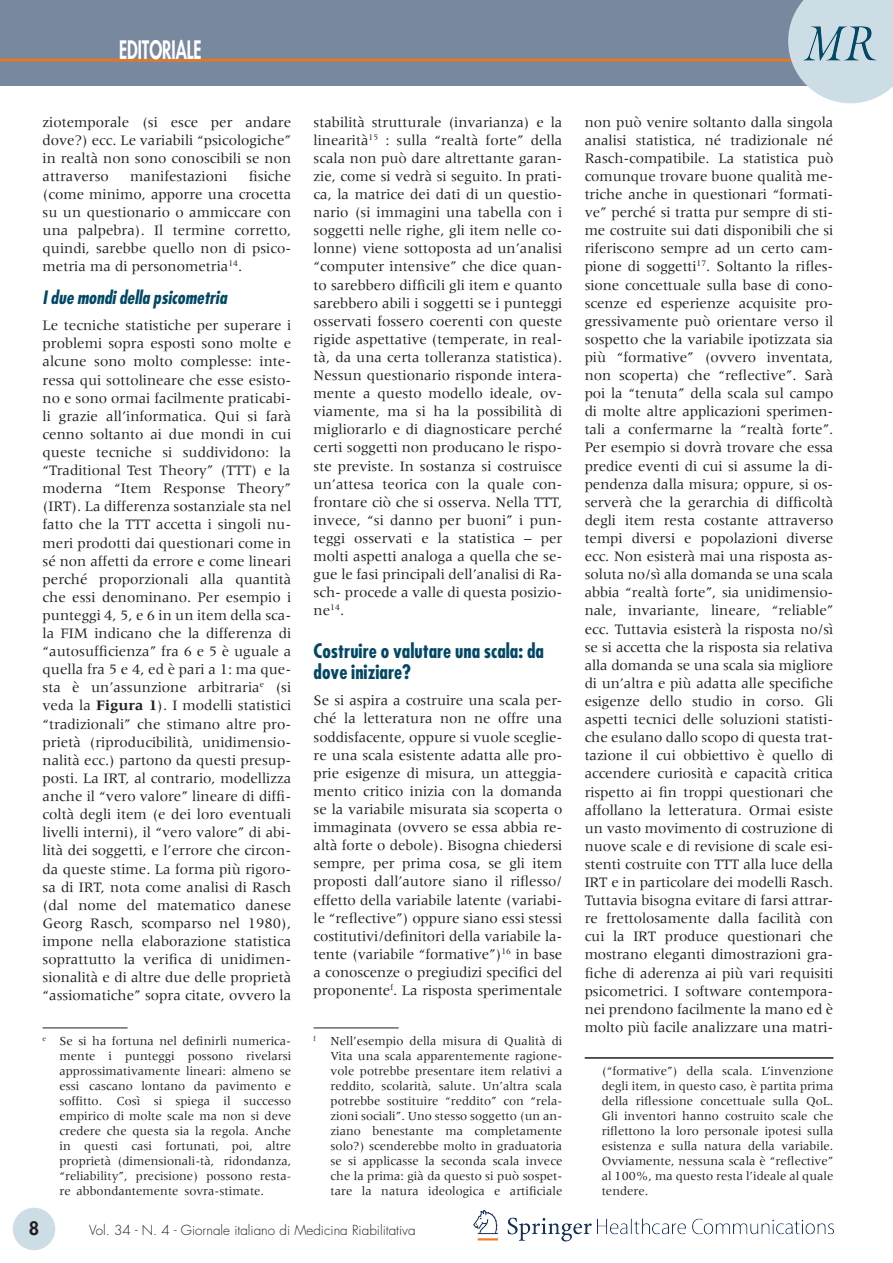
<style>
.page{position:relative;width:893px;height:1263px;background:#fff}
.page>*{position:absolute;margin:0;border:0;box-sizing:border-box;transform-origin:0 0}
.t1{font:800 24.75px "Futura";color:#fff;scale:.67 1}
.t2{font:700 condensed 19.5px/21px "Futura";color:#024865}
.t3{font:italic 700 condensed 18px "Futura";color:#024865}
.t4{font:800 18px "Futura";color:#231f20}
.t5{font:15px/18.1px "Meridien";color:#231f20;text-align:justify}
.t6{font:300 13.5px "Futura";color:#231f20}
.t7{font:12.75px/15px "Meridien";color:#231f20;text-align:justify}
.s1{font-weight:700}
.s2{font-family:"Minion Pro"}
</style>
<div class="page">
<div style="left:0;top:0;width:893px;height:85px;background:#78889e"></div>
<hr style="left:0;top:59px;width:804px;height:3px;background:#e27725">
<svg style="left:788px;top:0;width:105px;height:103px"></svg>
<img style="left:473px;top:1210px;width:361px;height:32px">
<div style="left:13px;top:1208px;width:42px;height:42px;background:#cddde6;border-radius:50%"></div>
<hr style="left:43px;top:1028px;width:85px;height:1px;background:#231f20">
<hr style="left:314px;top:1028px;width:85px;height:1px;background:#231f20">
<hr style="left:585px;top:1057px;width:248px;height:2px;background:#231f20">
<h1 class="t1" style="left:119px;top:33px;width:125px">EDITORIALE</h1>
<p class="t5" style="left:43px;top:113px;width:250px">ziotemporale (si esce per andare dove?) ecc. Le variabili “psicologiche” in realtà non sono conoscibili se non attraverso</p>
<p class="t5" style="left:43px;top:167px;width:250px;text-indent:206px">fisiche (come minimo, apporre una crocetta su un questionario o ammiccare con una palpebra). Il termine corretto, quindi, sarebbe quello non di psico&shy;metria ma di personometria<sup>14</sup>.</p>
<p class="t3" style="left:43px;top:286px;width:186px">I due mondi della psicometria</p>
<p class="t5" style="left:43px;top:316px;width:250px">Le tecniche statistiche per superare i problemi sopra esposti sono molte e alcune sono molto complesse: inte&shy;ressa qui sottolineare che esse esisto&shy;no e sono ormai facilmente praticabi&shy;li grazie all’informatica. Qui si farà cenno soltanto ai due mondi in cui queste tecniche si suddividono: la “Traditional Test Theory” (TTT) e la moderna “Item Response Theory” (IRT). La differenza sostanziale sta nel fatto che la TTT accetta i singoli nu&shy;meri prodotti dai questionari come in sé non affetti da errore e come lineari perché proporzionali alla quantità che essi denominano. Per esempio i punteggi 4, 5, e 6 in un item della sca&shy;la FIM indicano che la differenza di “autosufficienza” fra 6 e 5 è uguale a quella fra 5 e 4, ed è pari a 1: ma que&shy;sta è un’assunzione arbitraria<sup>e</sup> (si veda la <span class="s1">Figura 1</span>). I modelli statistici “tradizionali” che stimano altre pro&shy;prietà (riproducibilità, unidimensio&shy;nalità ecc.) partono da questi presup&shy;posti. La IRT, al contrario, modellizza anche il “vero valore” lineare di diffi&shy;coltà degli item (e dei loro eventuali livelli interni), il “vero valore” di abi&shy;lità dei soggetti, e l’errore che circon&shy;da queste stime. La forma più rigoro&shy;sa di IRT, nota come analisi di Rasch (dal nome del matematico danese Georg Rasch, scomparso nel 1980), impone nella elaborazione statistica soprattutto la verifica di unidimen&shy;sionalità e di altre due delle proprietà “assiomatiche” sopra citate, ovvero la</p>
<p class="t7" style="left:60px;top:1033px;width:233px;text-indent:-17px"><sup>e</sup> Se si ha fortuna nel definirli numerica&shy;mente i punteggi poss<span class="s2">o</span>no rivelarsi approssimativamente lineari: almeno se essi cascano lontano da pavimento e soffitto. Così si spiega il successo empirico di molte scale ma non si deve credere che questa sia la regola. Anche in questi casi fortunati, poi, altre proprietà (dimensionali-tà, ridondanza, “reliability”, precisione) possono resta&shy;re abbonda<span class="s2">n</span>temente sovra-stimate.</p>
<p class="t5" style="left:130px;top:167px;width:99px">manifestazioni</p>
<p class="t5" style="left:314px;top:113px;width:250px">stabilità strutturale (invarianza) e la linearità<sup>15</sup> : sulla “realtà forte” della scala non può dare altrettante garan&shy;zie, come si vedrà si seguito. In prati&shy;ca, la matrice dei dati di un questio&shy;nario (si immagini una tabella con i soggetti nelle righe, gli item nelle co&shy;lonne) viene sottoposta ad un’analisi “computer intensive” che dice quan&shy;to sarebbero difficili gli item e quanto sarebbero abili i soggetti se i punteggi osservati fossero coerenti con queste rigide aspettative (temperate, in real&shy;tà, da una certa tolleranza statistica).<br>Nessun questionario risponde intera&shy;mente a questo modello ideale, ov&shy;viamente, ma si ha la possibilità di migliorarlo e di diagnosticare perché certi soggetti non producano le rispo&shy;ste previste. In sostanza si costruisce un’attesa teorica con la quale con&shy;frontare ciò che si osserva. Nella TTT, invece, “si danno per buoni” i pun&shy;teggi osservati e la statistica – per molti aspetti analoga a quella che se&shy;gue le fasi principali dell’analisi di Ra&shy;sch- procede a valle di questa posizio&shy;ne<sup>14</sup>.</p>
<h2 class="t2" style="left:314px;top:640px;width:232px">Costruire o valutare una scala: da dove iniziare?</h2>
<p class="t5" style="left:314px;top:691px;width:250px">Se si aspira a costruire una scala per&shy;ché la letteratura non ne offre una soddisfacente, oppure si vuole sceglie&shy;re una scala esistente adatta alle pro&shy;prie esigenze di misura, un atteggia&shy;mento critico inizia con la domanda se la variabile misurata sia scoperta o immaginata (ovvero se essa abbia re&shy;altà forte o debole). Bisogna chiedersi sempre, per prima cosa, se gli item proposti dall’autore siano il riflesso/ effetto della variabile latente (variabi&shy;le “reflective”) oppure siano essi stessi costitutivi/definitori della variabile la&shy;tente (variabile “formative”)<sup>16</sup> in base a conoscenze o pregiudizi specifici del proponente<sup>f</sup>. La risposta sperimentale</p>
<p class="t7" style="left:331px;top:1033px;width:233px;text-indent:-17px"><sup>f</sup> Nell’esempio della misura di Qualità di Vita una scala apparentemente ragione&shy;vole potrebbe presentare item relativi a reddito, scolarità, salute. Un’altra scala potrebbe sostituire “reddito” con “rela&shy;zioni sociali”. Uno stesso soggetto (un an&shy;ziano benestante ma completamente solo?) scenderebbe molto in graduatoria se si applicasse la seconda scala invece che la prima: già da questo si può sospet&shy;tare la natura ideologica e artificiale</p>
<p class="t4" style="left:29px;top:1216px;width:12px">8</p>
<p class="t6" style="left:89px;top:1221px;width:328px">Vol. 34 - N. 4 - Giornale italiano di Medicina Riabilitativa</p>
<p class="t5" style="left:585px;top:113px;width:250px">non può venire soltanto dalla singola analisi statistica, né tradizionale né Rasch-compatibile. La statistica può comunque trovare buone qualità me&shy;triche anche in questionari “formati&shy;ve” perché si tratta pur sempre di sti&shy;me costruite sui dati disponibili che si riferiscono sempre ad un certo cam&shy;pione di soggetti<sup>17</sup>. Soltanto la rifles&shy;sione concettuale sulla base di cono&shy;scenze ed esperienze acquisite pro&shy;gressivamente può orientare verso il sospetto che la variabile ipotizzata sia più “formative” (ovvero inventata, non scoperta) che “reflective”. Sarà poi la “tenuta” della scala sul campo di molte altre applicazioni sperimen&shy;tali a confermarne la “realtà forte”.<br>Per esempio si dovrà trovare che essa predice eventi di cui si assume la di&shy;pendenza dalla misura; oppure, si os&shy;serverà che la gerarchia di difficoltà degli item resta costante attraverso tempi diversi e popolazioni diverse ecc. Non esisterà mai una risposta as&shy;soluta no/sì alla domanda se una scala abbia “realtà forte”, sia unidimensio&shy;nale, invariante, lineare, “reliable” ecc. Tuttavia esisterà la risposta no/sì se si accetta che la risposta sia relativa alla domanda se una scala sia migliore di un’altra e più adatta alle specifiche esigenze dello studio in corso. Gli aspetti tecnici delle soluzioni statisti&shy;che esulano dallo scopo di questa trat&shy;tazione il cui obbiettivo è quello di accendere curiosità e capacità critica rispetto ai fin troppi questionari che affollano la letteratura. Ormai esiste un vasto movimento di costruzione di nuove scale e di revisione di scale esi&shy;stenti costruite con TTT alla luce della IRT e in particolare dei modelli Rasch.<br>Tuttavia bisogna evitare di farsi attrar&shy;re frettolosamente dalla facilità con cui la IRT produce questionari che mostrano eleganti dimostrazioni gra&shy;fiche di aderenza ai più vari requisiti psicometrici. I software contempora&shy;nei prendono facilmente la mano ed è molto più facile analizzare una matri-</p>
<p class="t7" style="left:602px;top:1063px;width:233px">(“formative”) della scala. L’invenzione degli item, in questo caso, è partita prima della riflessione concettuale sulla QoL.<br>Gli inventori hanno costruito scale che riflettono la loro personale ipotesi sulla esistenza e sulla natura della variabile.<br>Ovviamente, nessuna scala è “reflective” al 100%, ma questo resta l’ideale al quale tendere.</p>
</div>
